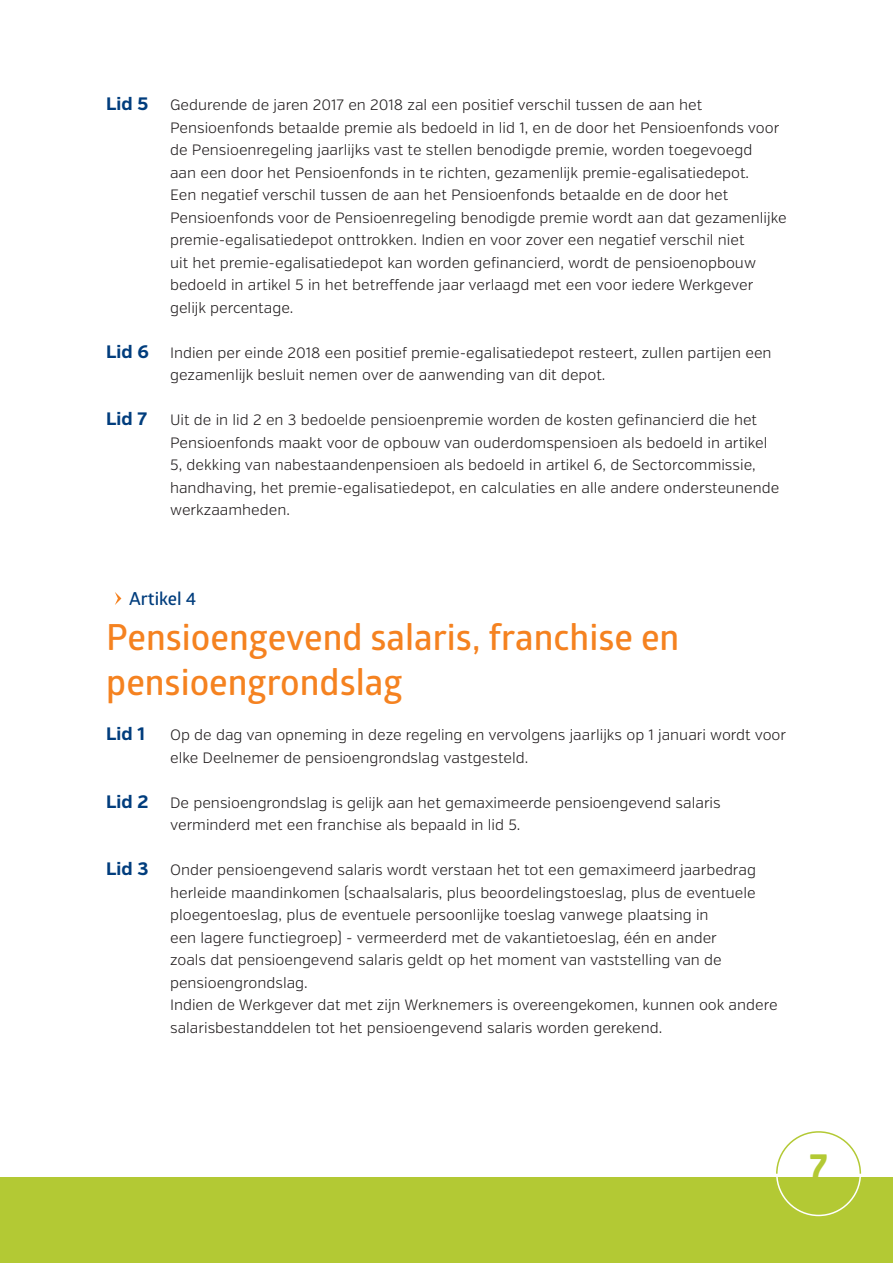
<style>
.page{position:relative;width:893px;height:1263px;background:#fff}
.page>*{position:absolute;margin:0;border:0;box-sizing:border-box;transform-origin:0 0}
.Article_Title{font:600 36px/45px "Glober";color:#f58220}
.t1{font:700 36px "Globerx";color:#b3c934}
.BodyText_Lid{font:700 18px "Verb";color:#013d7d}
.Article_Title_PRE{font:600 18px "Glober";color:#013d7d}
.BodyText_Lid-2{font:300 15px/22.5px "Verb";color:#231f20}
.s1{font-weight:700;font-size:18px;color:#013d7d}
</style>
<div class="page">
<div style="left:0;top:1178px;width:893px;height:85px;background:#b3c934"></div>
<svg style="left:776px;top:1131px;width:86px;height:43px"></svg>
<svg style="left:115px;top:592px;width:6px;height:13px"></svg>
<p class="BodyText_Lid-2" style="left:170px;top:94px;width:618px;text-indent:-64px"><span class="s1">Lid 5</span> Gedurende de jaren 2017 en 2018 zal een positief verschil tussen de aan het Pensioenfonds betaalde premie als bedoeld in lid 1, en de door het Pensioenfonds voor de Pensioenregeling jaarlijks vast te stellen benodigde premie, worden toegevoegd<br>aan een door het Pensioenfonds in te richten, gezamenlijk premie-egalisatiedepot.<br>Een negatief verschil tussen de aan het Pensioenfonds betaalde en de door het Pensioenfonds voor de Pensioenregeling benodigde premie wordt aan dat gezamenlijke premie-egalisatiedepot onttrokken. Indien en voor zover een negatief verschil niet<br>uit het premie-egalisatiedepot kan worden gefinancierd, wordt de pensioenopbouw bedoeld in artikel 5 in het betreffende jaar verlaagd met een voor iedere Werkgever gelijk percentage.</p>
<p class="BodyText_Lid-2" style="left:170px;top:341px;width:603px;text-indent:-64px"><span class="s1">Lid 6</span> Indien per einde 2018 een positief premie-egalisatiedepot resteert, zullen partijen een gezamenlijk besluit nemen over de aanwending van dit depot.</p>
<p class="BodyText_Lid" style="left:106px;top:408px;width:42px">Lid 7</p>
<p class="BodyText_Lid-2" style="left:170px;top:409px;width:611px">Uit de in lid 2 en 3 bedoelde pensioenpremie worden de kosten gefinancierd die het Pensioenfonds maakt voor de opbouw van ouderdomspensioen als bedoeld in artikel 5, dekking van nabestaandenpensioen als bedoeld in artikel 6, de Sectorcommissie, handhaving, het premie-egalisatiedepot, en calculaties en alle andere ondersteunende werkzaamheden.</p>
<p class="Article_Title_PRE" style="left:129px;top:586px;width:69px">Artikel 4</p>
<p class="Article_Title" style="left:106px;top:614px;width:574px">Pensioengevend salaris, franchise en pensioengrondslag</p>
<p class="BodyText_Lid" style="left:106px;top:723px;width:40px">Lid 1</p>
<p class="BodyText_Lid-2" style="left:170px;top:724px;width:618px">Op de dag van opneming in deze regeling en vervolgens jaarlijks op 1 januari wordt voor elke Deelnemer de pensioengrondslag vastgesteld.</p>
<p class="BodyText_Lid-2" style="left:170px;top:791px;width:552px;text-indent:-64px"><span class="s1">Lid 2</span> De pensioengrondslag is gelijk aan het gemaximeerde pensioengevend salaris verminderd met een franchise als bepaald in lid 5.</p>
<p class="BodyText_Lid-2" style="left:170px;top:859px;width:587px;text-indent:-64px"><span class="s1">Lid 3</span> Onder pensioengevend salaris wordt verstaan het tot een gemaximeerd jaarbedrag herleide maandinkomen (schaalsalaris, plus beoordelingstoeslag, plus de eventuele ploegentoeslag, plus de eventuele persoonlijke toeslag vanwege plaatsing in<br>een lagere functiegroep) - vermeerderd met de vakantietoeslag, één en ander zoals dat pensioengevend salaris geldt op het moment van vaststelling van de pensioengrondslag.</p>
<p class="BodyText_Lid-2" style="left:170px;top:994px;width:609px">Indien de Werkgever dat met zijn Werknemers is overeengekomen, kunnen ook andere salarisbestanddelen tot het pensioengevend salaris worden gerekend.</p>
<h1 class="t1" style="left:809px;top:1140px;width:20px">7</h1>
</div>
